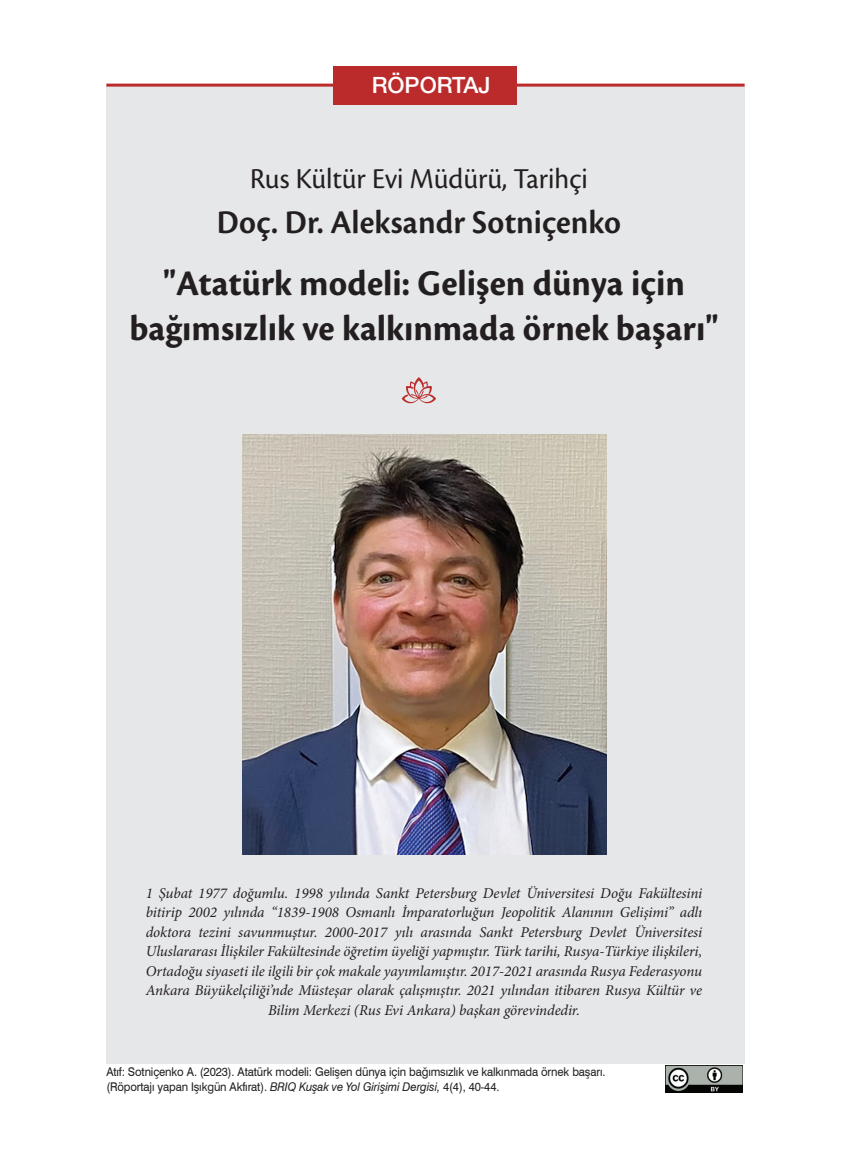
<style>
.page{position:relative;width:851px;height:1149px;background:#fff}
.page>*{position:absolute;margin:0;border:0;box-sizing:border-box;transform-origin:0 0}
.t1{font:700 37.5px/45px "Cronos Pro";color:#231f20;text-align:center;scale:.96 1}
.t2{font:600 34.5px "Cronos Pro";color:#231f20;scale:.96 1}
.t3{font:30px "Cronos Pro";color:#231f20;scale:.96 1}
.t4{font:500 22.5px "Helvetica Neue LT Pro";color:#fff}
.t5{font:italic 15px/19.5px "Minion Pro";letter-spacing:-.01em;color:#231f20;text-align:center}
.t6{font:12px/15px "Swiss 721 BT";letter-spacing:-.01em;color:#231f20;scale:.94 1}
.s1{font-style:italic}
</style>
<div class="page">
<div style="left:106px;top:85px;width:638px;height:978px;background:#e6e7e9"></div>
<svg style="left:401px;top:377px;width:35px;height:26px"></svg>
<div style="left:333px;top:66px;width:184px;height:38px;background:#bc2b2b"></div>
<hr style="left:106px;top:84px;width:638px;height:3px;background:#bc2b2b">
<img style="left:665px;top:1065px;width:77px;height:27px">
<img style="left:242px;top:434px;width:364px;height:420px">
<h3 class="t4" style="left:371px;top:71px;width:120px">RÖPORTAJ</h3>
<h3 class="t3" style="left:250px;top:161px;width:353px">Rus Kültür Evi Müdürü, Tarihçi</h3>
<h2 class="t2" style="left:217px;top:202px;width:422px">Doç. Dr. Aleksandr Sotniçenko</h2>
<h1 class="t1" style="left:129px;top:262px;width:615px">"Atatürk modeli: Gelişen dünya için bağımsızlık ve kalkınmada örnek başarı"</h1>
<p class="t5" style="left:146px;top:882px;width:558px">1 Şubat 1977 doğumlu. 1998 yılında Sankt Petersburg Devlet Üniversitesi Doğu Fakültesini bitirip 2002 yılında “1839-1908 Osmanlı İmparatorluğun Jeopolitik Alanının Gelişimi” adlı doktora tezini savunmuştur. 2000-2017 yılı arasında Sankt Petersburg Devlet Üniversitesi Uluslararası İlişkiler Fakültesinde öğretim üyeliği yapmıştır. Türk tarihi, Rusya-Türkiye ilişkileri, Ortadoğu siyaseti ile ilgili bir çok makale yayımlamıştır. 2017-2021 arasında Rusya Federasyonu Ankara Büyükelçiliği’nde Müsteşar olarak çalışmıştır. 2021 yılından itibaren Rusya Kültür ve Bilim Merkezi (Rus Evi Ankara) başkan görevindedir.</p>
<p class="t6" style="left:106px;top:1063px;width:532px">Atıf: Sotniçenko A. (2023). Atatürk modeli: Gelişen dünya için bağımsızlık ve kalkınmada örnek başarı. (Röportajı yapan Işıkgün Akfırat). <span class="s1">BRIQ Kuşak ve Yol Girişimi Dergisi,</span> 4(4), 40-44.</p>
</div>
